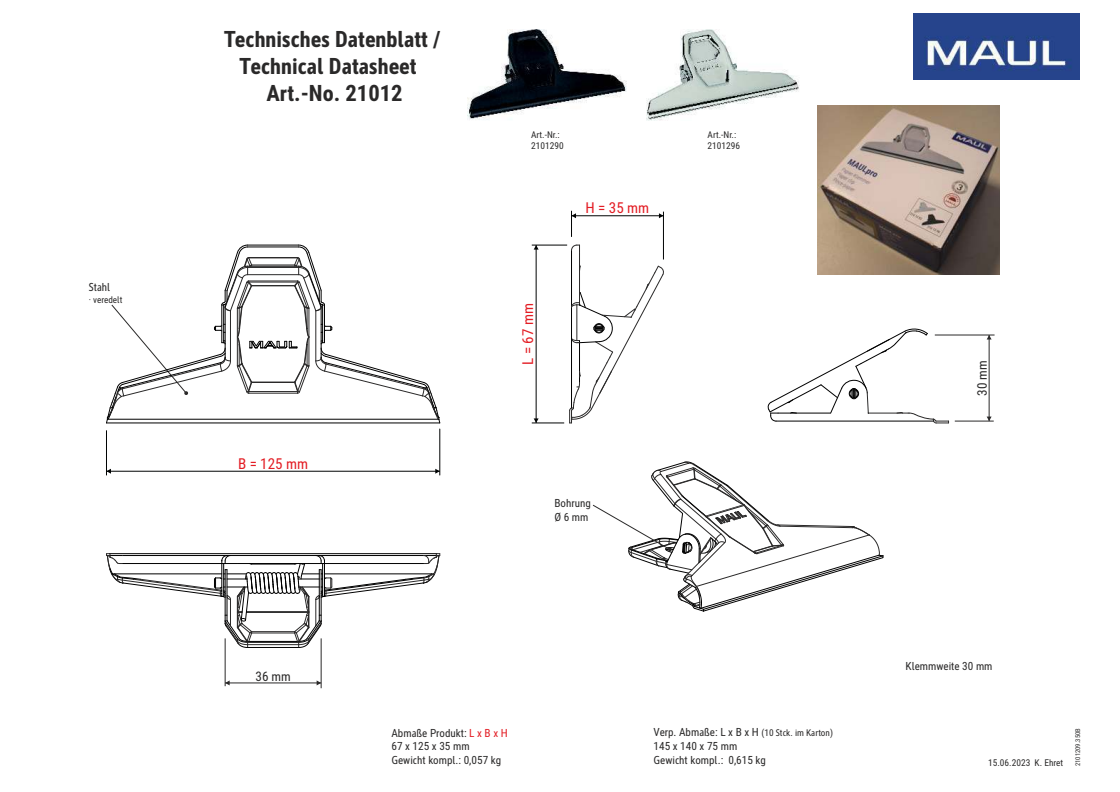
<style>
.page{position:relative;width:1120px;height:792px;background:#fff}
.page>*{position:absolute;margin:0;border:0;box-sizing:border-box;transform-origin:0 0}
.t1{font:700 condensed 22.6px/27.1px "MAUL";color:#2a2929;text-align:center}
.t2{font:condensed 15.1px "MAUL";color:#e31d24}
.t3{font:condensed 13.2px "MAUL";color:#2a2929}
.t4{font:condensed 11.3px/13.5px "MAUL";color:#2a2929}
.t5{font:condensed 9.4px/11.3px "MAUL";color:#2a2929}
.t6{font:condensed 6.6px "MAUL";color:#2a2929}
.s1{color:#e31d24}
.s2{font-size:9.4px}
</style>
<div class="page">
<hr style="left:106px;top:431px;width:1px;height:44px;background:#000303">
<hr style="left:106px;top:471px;width:334px;height:1px;background:#000303">
<svg style="left:435px;top:469px;width:5px;height:5px"></svg>
<hr style="left:532px;top:423px;width:32px;height:1px;background:#000303">
<hr style="left:532px;top:245px;width:35px;height:1px;background:#000303">
<hr style="left:536px;top:245px;width:1px;height:178px;background:#000303">
<svg style="left:534px;top:418px;width:5px;height:5px"></svg>
<svg style="left:534px;top:245px;width:5px;height:5px"></svg>
<img style="left:913px;top:14px;width:167px;height:65px">
<img style="left:468px;top:29px;width:158px;height:91px">
<img style="left:646px;top:30px;width:154px;height:90px">
<hr style="left:440px;top:429px;width:1px;height:46px;background:#000303">
<hr style="left:663px;top:212px;width:1px;height:47px;background:#000303">
<hr style="left:572px;top:216px;width:91px;height:1px;background:#000303">
<svg style="left:571px;top:211px;width:5px;height:26px"></svg>
<svg style="left:659px;top:213px;width:4px;height:5px"></svg>
<hr style="left:571px;top:250px;width:1px;height:158px;background:#000">
<hr style="left:579px;top:252px;width:1px;height:53px;background:#2a2929">
<svg style="left:571px;top:245px;width:9px;height:7px"></svg>
<svg style="left:106px;top:553px;width:335px;height:95px"></svg>
<hr style="left:319px;top:570px;width:1px;height:51px;background:#000">
<hr style="left:321px;top:570px;width:1px;height:51px;background:#000">
<hr style="left:322px;top:564px;width:1px;height:32px;background:#000">
<hr style="left:324px;top:564px;width:1px;height:32px;background:#000">
<svg style="left:106px;top:245px;width:334px;height:179px"></svg>
<svg style="left:569px;top:265px;width:95px;height:159px"></svg>
<svg style="left:767px;top:328px;width:182px;height:96px"></svg>
<hr style="left:225px;top:638px;width:1px;height:48px;background:#2a2929">
<hr style="left:321px;top:638px;width:1px;height:50px;background:#2a2929">
<hr style="left:225px;top:683px;width:96px;height:1px;background:#2a2929">
<svg style="left:225px;top:680px;width:5px;height:5px"></svg>
<svg style="left:317px;top:680px;width:4px;height:5px"></svg>
<hr style="left:935px;top:335px;width:60px;height:1px;background:#2a2929">
<hr style="left:955px;top:421px;width:39px;height:1px;background:#2a2929">
<hr style="left:989px;top:335px;width:1px;height:86px;background:#2a2929">
<svg style="left:987px;top:335px;width:5px;height:5px"></svg>
<svg style="left:987px;top:417px;width:5px;height:4px"></svg>
<svg style="left:593px;top:462px;width:291px;height:150px"></svg>
<img style="left:817px;top:106px;width:182px;height:169px">
<p class="t4" style="left:89px;top:280px;width:23px">Stahl</p>
<p class="t5" style="left:89px;top:294px;width:35px">· veredelt</p>
<h1 class="t1" style="left:224px;top:24px;width:219px">Technisches Datenblatt /<br>Technical Datasheet<br>Art.-No. 21012</h1>
<h2 class="t2" style="left:238px;top:453px;width:72px">B = 125 mm</h2>
<p class="t5" style="left:531px;top:129px;width:34px">Art.-Nr.:<br>2101290</p>
<p class="t5" style="left:708px;top:129px;width:34px">Art.-Nr.:<br>2101296</p>
<h2 class="t2" style="left:517px;top:365px;width:63px;rotate:-90deg">L = 67 mm</h2>
<h2 class="t2" style="left:586px;top:197px;width:65px">H = 35 mm</h2>
<p class="t4" style="left:554px;top:496px;width:38px">Bohrung<br>Ø 6 mm</p>
<p class="t3" style="left:256px;top:667px;width:37px">36 mm</p>
<p class="t4" style="left:391px;top:726px;width:118px">Abmaße Produkt: <span class="s1">L x B x H<br></span>67 x 125 x 35 mm<br>Gewicht kompl.: 0,057 kg</p>
<p class="t4" style="left:654px;top:725px;width:181px">Verp. Abmaße: L x B x H <span class="s2">(10 Stck. im Karton)<br></span>145 x 140 x 75 mm<br>Gewicht kompl.: 0,615 kg</p>
<p class="t3" style="left:973px;top:396px;width:37px;rotate:-90deg">30 mm</p>
<p class="t4" style="left:906px;top:659px;width:88px">Klemmweite 30 mm</p>
<p class="t5" style="left:988px;top:757px;width:76px">15.06.2023 K. Ehret</p>
<p class="t6" style="left:1073px;top:766px;width:39px;rotate:-90deg">2101209.350B</p>
</div>
